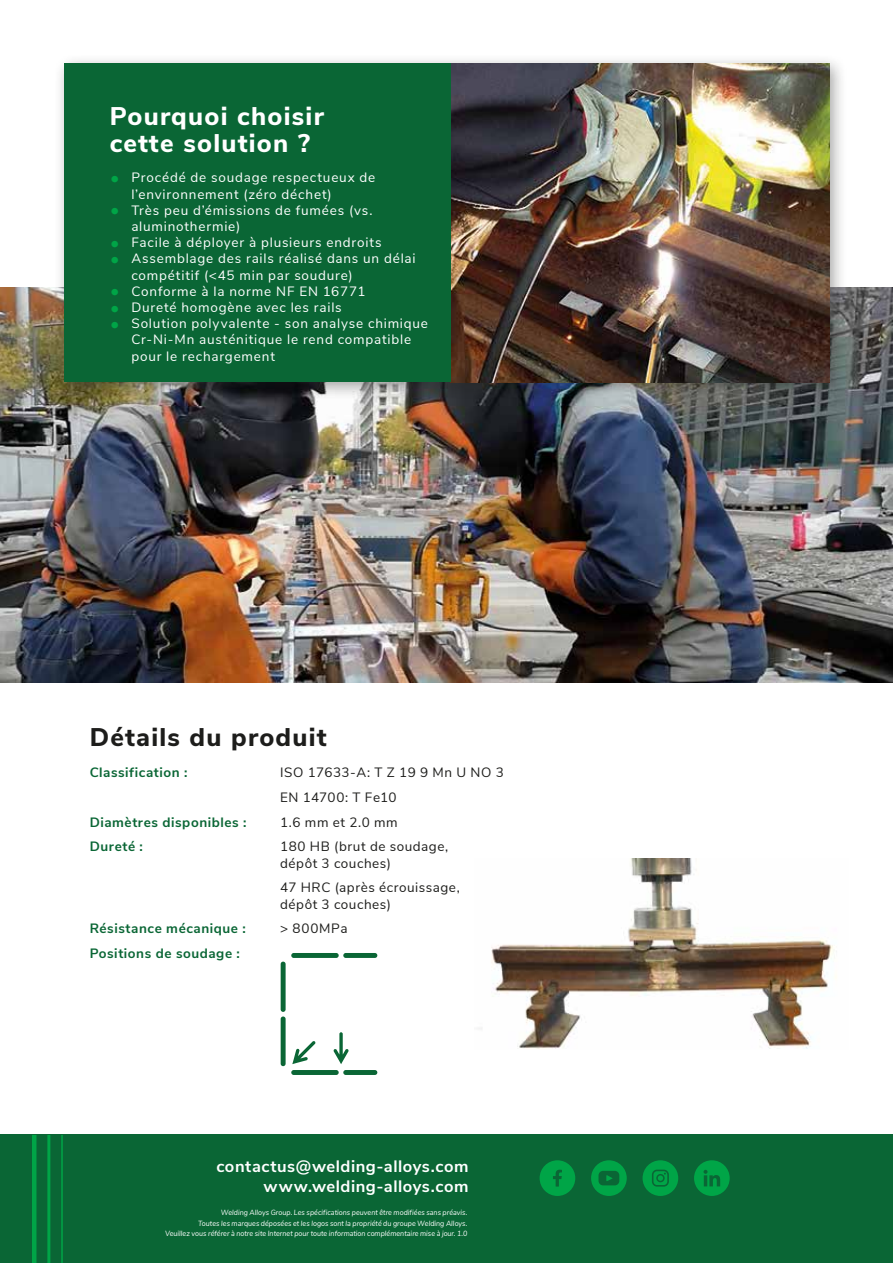
<style>
.page{position:relative;width:893px;height:1263px;background:#fff}
.page>*{position:absolute;margin:0;border:0;box-sizing:border-box;transform-origin:0 0}
.t1{font:800 25.5px/27px "Nunito Sans";letter-spacing:.05em;color:#fff}
.t2{font:800 25.5px "Nunito Sans";letter-spacing:.05em;color:#1d1d1b}
.t3{font:700 16.5px/19.8px "Nunito Sans";letter-spacing:.03em;color:#fff;text-align:right}
.t4{font:13.5px/16.2px "Nunito Sans";letter-spacing:.06em;color:#fff}
.t5{font:13.5px/16.2px "Nunito Sans";letter-spacing:.04em;color:#1d1d1b}
.t6{font:700 13.5px "Nunito Sans";letter-spacing:.04em;color:#0a6635}
.t7{font:italic 7.5px/10.5px "Nunito Sans";letter-spacing:.005em;color:#fff;text-align:right;scale:.95 1}
.s1{font-weight:900;font-size:18px;color:#00a547}
</style>
<div class="page">
<img style="left:0;top:287px;width:893px;height:395px">
<div style="left:54px;top:54px;width:793px;height:346px;background:#1d1d1b;opacity:.4"></div>
<img style="left:451px;top:64px;width:378px;height:318px">
<div style="left:64px;top:64px;width:387px;height:318px;background:#0a6635"></div>
<img style="left:479px;top:859px;width:358px;height:190px">
<svg style="left:333px;top:1032px;width:16px;height:32px"></svg>
<svg style="left:292px;top:1041px;width:24px;height:23px"></svg>
<div style="left:291px;top:953px;width:48px;height:5px;background:#0a6635;border-radius:2px"></div>
<div style="left:291px;top:1070px;width:48px;height:5px;background:#0a6635;border-radius:2px"></div>
<div style="left:343px;top:953px;width:34px;height:5px;background:#0a6635;border-radius:2px"></div>
<div style="left:343px;top:1070px;width:34px;height:5px;background:#0a6635;border-radius:2px"></div>
<div style="left:281px;top:962px;width:5px;height:50px;background:#0a6635;border-radius:2px"></div>
<div style="left:281px;top:1016px;width:5px;height:50px;background:#0a6635;border-radius:2px"></div>
<div style="left:0;top:1135px;width:893px;height:128px;background:#0a6635"></div>
<hr style="left:32px;top:1135px;width:4px;height:128px;background:#00a547">
<hr style="left:47px;top:1135px;width:3px;height:128px;background:#00a547">
<hr style="left:61px;top:1135px;width:2px;height:128px;background:#00a547">
<div style="left:540px;top:1160px;width:35px;height:36px;background:#00a547;border-radius:50%"></div>
<svg style="left:553px;top:1170px;width:9px;height:16px"></svg>
<div style="left:591px;top:1160px;width:36px;height:36px;background:#00a547;border-radius:50%"></div>
<svg style="left:598px;top:1171px;width:21px;height:14px"></svg>
<div style="left:694px;top:1160px;width:36px;height:36px;background:#00a547;border-radius:50%"></div>
<svg style="left:703px;top:1170px;width:17px;height:16px"></svg>
<div style="left:643px;top:1160px;width:35px;height:36px;background:#00a547;border-radius:50%"></div>
<svg style="left:652px;top:1169px;width:17px;height:17px"></svg>
<h1 class="t1" style="left:110px;top:101px;width:216px">Pourquoi choisir cette solution ?</h1>
<p class="t4" style="left:131px;top:169px;width:245px;text-indent:-21px"><span class="s1">•</span> Procédé de soudage respectueux de l’environnement (zéro déchet)</p>
<p class="t4" style="left:131px;top:201px;width:243px;text-indent:-21px"><span class="s1">•</span> Très peu d’émissions de fumées (vs. aluminothermie)</p>
<p class="t4" style="left:110px;top:234px;width:273px"><span class="s1">•</span> Facile à déployer à plusieurs endroits</p>
<p class="t4" style="left:131px;top:250px;width:286px;text-indent:-21px"><span class="s1">•</span> Assemblage des rails réalisé dans un délai compétitif (&lt;45 min par soudure)</p>
<p class="t4" style="left:110px;top:282px;width:257px"><span class="s1">•</span> Conforme à la norme NF EN 16771</p>
<p class="t4" style="left:110px;top:298px;width:233px"><span class="s1">•</span> Dureté homogène avec les rails</p>
<p class="t4" style="left:131px;top:315px;width:298px;text-indent:-21px"><span class="s1">•</span> Solution polyvalente - son analyse chimique<br>Cr-Ni-Mn austénitique le rend compatible pour le rechargement</p>
<h1 class="t2" style="left:90px;top:718px;width:239px">Détails du produit</h1>
<p class="t6" style="left:90px;top:763px;width:99px">Classification :</p>
<p class="t5" style="left:280px;top:759px;width:225px;line-height:24.8px">ISO 17633-A: T Z 19 9 Mn U NO 3<br>EN 14700: T Fe10</p>
<p class="t6" style="left:90px;top:812px;width:158px">Diamètres disponibles :</p>
<p class="t5" style="left:280px;top:813px;width:119px">1.6 mm et 2.0 mm</p>
<p class="t6" style="left:90px;top:837px;width:55px">Dureté :</p>
<p class="t5" style="left:280px;top:838px;width:170px">180 HB (brut de soudage, dépôt 3 couches)</p>
<p class="t5" style="left:280px;top:879px;width:181px">47 HRC (après écrouissage, dépôt 3 couches)</p>
<p class="t6" style="left:90px;top:919px;width:158px">Résistance mécanique :</p>
<p class="t5" style="left:280px;top:920px;width:69px">&gt; 800MPa</p>
<p class="t6" style="left:90px;top:943px;width:152px">Positions de soudage :</p>
<p class="t3" style="left:216px;top:1156px;width:254px">contactus@welding-alloys.com www.welding-alloys.com</p>
<p class="t7" style="left:165px;top:1207px;width:320px">Welding Alloys Group. Les spécifications peuvent être modifiées sans préavis.<br>Toutes les marques déposées et les logos sont la propriété du groupe Welding Alloys.<br>Veuillez vous référer à notre site Internet pour toute information complémentaire mise à jour. 1.0</p>
</div>
